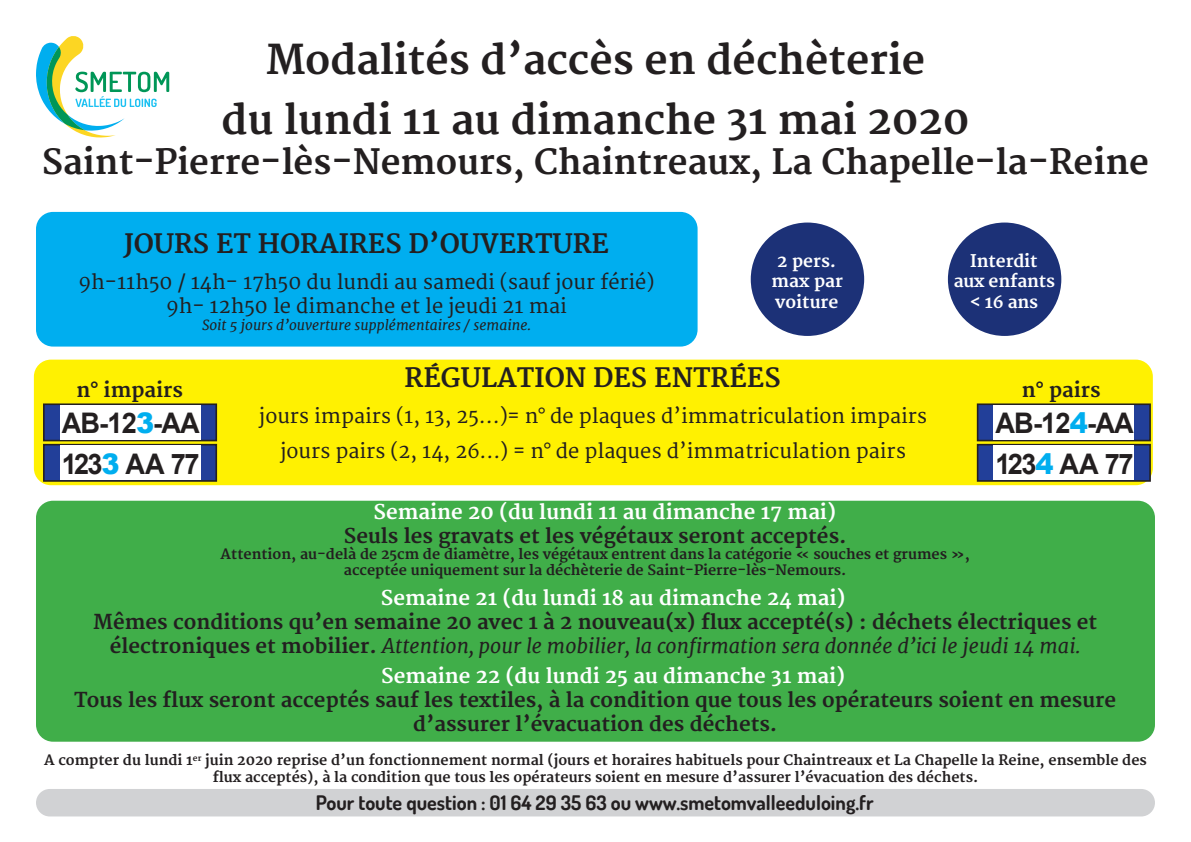
<style>
.page{position:relative;width:1191px;height:842px;background:#fff}
.page>*{position:absolute;margin:0;border:0;box-sizing:border-box;transform-origin:0 0}
.t1{font:700 40px "Merriweather";color:#231f20}
.t2{font:700 34px "Merriweather";color:#231f20}
.t3{font:700 28.4px/40.4px "Arial";letter-spacing:-.03em;color:#231f20;scale:.96 1}
.t4{font:700 26px "Merriweather";color:#231f20}
.t5{font:700 20px/24px "Merriweather";color:#231f20;text-align:center}
.t6{font:20px "Merriweather";color:#231f20}
.t7{font:700 20px "Merriweather";color:#fff}
.t8{font:700 20px "Dosis";color:#231f20}
.t9{font:700 17px/20.4px "Merriweather";letter-spacing:-.01em;color:#fff;text-align:center}
.t10{font:700 14px/16.8px "Merriweather";color:#231f20;text-align:center}
.t11{font:italic 14px "Merriweather";color:#231f20}
.s1{font-weight:400;font-style:italic}
.s2{font-weight:900;color:#00aeef}
</style>
<div class="page">
<div style="left:36px;top:212px;width:661px;height:135px;background:#00aeef;border-radius:17px"></div>
<div style="left:34px;top:360px;width:1118px;height:125px;background:#fff101;border-radius:17px"></div>
<div style="left:36px;top:501px;width:1119px;height:241px;background:#40ae49;border-radius:17px"></div>
<div style="left:977px;top:404px;width:173px;height:37px;background:#223f99"></div>
<div style="left:976px;top:403px;width:174px;height:38px;border:2px solid #231f20"></div>
<div style="left:993px;top:405px;width:141px;height:35px;background:#fff"></div>
<div style="left:977px;top:445px;width:173px;height:36px;background:#223f99"></div>
<div style="left:976px;top:444px;width:174px;height:38px;border:2px solid #231f20"></div>
<div style="left:993px;top:446px;width:141px;height:34px;background:#fff"></div>
<div style="left:44px;top:404px;width:172px;height:37px;background:#223f99"></div>
<div style="left:43px;top:403px;width:174px;height:38px;border:2px solid #231f20"></div>
<div style="left:60px;top:405px;width:140px;height:35px;background:#fff"></div>
<div style="left:44px;top:445px;width:172px;height:36px;background:#223f99"></div>
<div style="left:43px;top:444px;width:174px;height:38px;border:2px solid #231f20"></div>
<div style="left:60px;top:446px;width:140px;height:34px;background:#fff"></div>
<div style="left:750px;top:223px;width:114px;height:113px;background:#1c3177;border-radius:50%"></div>
<div style="left:948px;top:223px;width:113px;height:113px;background:#1c3177;border-radius:50%"></div>
<svg style="left:36px;top:36px;width:133px;height:101px"></svg>
<div style="left:36px;top:789px;width:1119px;height:27px;background:#d1d2d4;border-radius:14px"></div>
<p class="t1" style="left:266px;top:36px;width:661px">Modalités d’accès en déchèterie</p>
<p class="t1" style="left:222px;top:96px;width:749px">du lundi 11 au dimanche 31 mai 2020</p>
<p class="t2" style="left:42px;top:142px;width:1108px">Saint-Pierre-lès-Nemours, Chaintreaux, La Chapelle-la-Reine</p>
<p class="t4" style="left:124px;top:229px;width:486px">JOURS ET HORAIRES D’OUVERTURE</p>
<p class="t6" style="left:79px;top:270px;width:577px">9h-11h50 / 14h- 17h50 du lundi au samedi (sauf jour férié)</p>
<p class="t6" style="left:166px;top:294px;width:402px">9h- 12h50 le dimanche et le jeudi 21 mai</p>
<p class="t11" style="left:202px;top:316px;width:331px">Soit 5 jours d’ouverture supplémentaires / semaine.</p>
<p class="t4" style="left:404px;top:363px;width:377px">RÉGULATION DES ENTRÉES</p>
<p class="t6" style="left:259px;top:404px;width:669px">jours impairs (1, 13, 25...)= n° de plaques d’immatriculation impairs</p>
<p class="t6" style="left:280px;top:439px;width:627px">jours pairs (2, 14, 26...) = n° de plaques d’immatriculation pairs</p>
<p class="t7" style="left:373px;top:501px;width:464px">Semaine 20 (du lundi 11 au dimanche 17 mai)</p>
<p class="t5" style="left:344px;top:525px;width:504px">Seuls les gravats et les végétaux seront acceptés.</p>
<p class="t10" style="left:221px;top:547px;width:751px">Attention, au-delà de 25cm de diamètre, les végétaux entrent dans la catégorie « souches et grumes »,</p>
<p class="t10" style="left:344px;top:563px;width:504px">acceptée uniquement sur la déchèterie de Saint-Pierre-lès-Nemours.</p>
<p class="t7" style="left:381px;top:586px;width:466px">Semaine 21 (du lundi 18 au dimanche 24 mai)</p>
<p class="t5" style="left:93px;top:611px;width:1005px">Mêmes conditions qu’en semaine 20 avec 1 à 2 nouveau(x) flux accepté(s) : déchets électriques et électroniques et mobilier. <span class="s1">Attention, pour le mobilier, la confirmation sera donnée d’ici le jeudi 14 mai.</span></p>
<p class="t7" style="left:381px;top:664px;width:465px">Semaine 22 (du lundi 25 au dimanche 31 mai)</p>
<p class="t5" style="left:74px;top:688px;width:1043px">Tous les flux seront acceptés sauf les textiles, à la condition que tous les opérateurs soient en mesure d’assurer l’évacuation des déchets.</p>
<p class="t9" style="left:771px;top:251px;width:73px">2 pers. max par voiture</p>
<p class="t9" style="left:953px;top:251px;width:103px">Interdit aux enfants &lt; 16 ans</p>
<p class="t5" style="left:76px;top:378px;width:108px">n° impairs</p>
<p class="t5" style="left:1022px;top:378px;width:80px">n° pairs</p>
<p class="t3" style="left:62px;top:403px;width:145px">AB-12<span class="s2">3</span>-AA<br>123<span class="s2">3</span> AA 77</p>
<p class="t3" style="left:995px;top:403px;width:145px">AB-12<span class="s2">4</span>-AA<br>123<span class="s2">4</span> AA 77</p>
<p class="t10" style="left:44px;top:752px;width:1104px">A compter du lundi 1<sup>er</sup> juin 2020 reprise d’un fonctionnement normal (jours et horaires habituels pour Chaintreaux et La Chapelle la Reine, ensemble des flux acceptés), à la condition que tous les opérateurs soient en mesure d’assurer l’évacuation des déchets.</p>
<p class="t8" style="left:316px;top:789px;width:559px">Pour toute question : 01 64 29 35 63 ou www.smetomvalleeduloing.fr</p>
</div>
